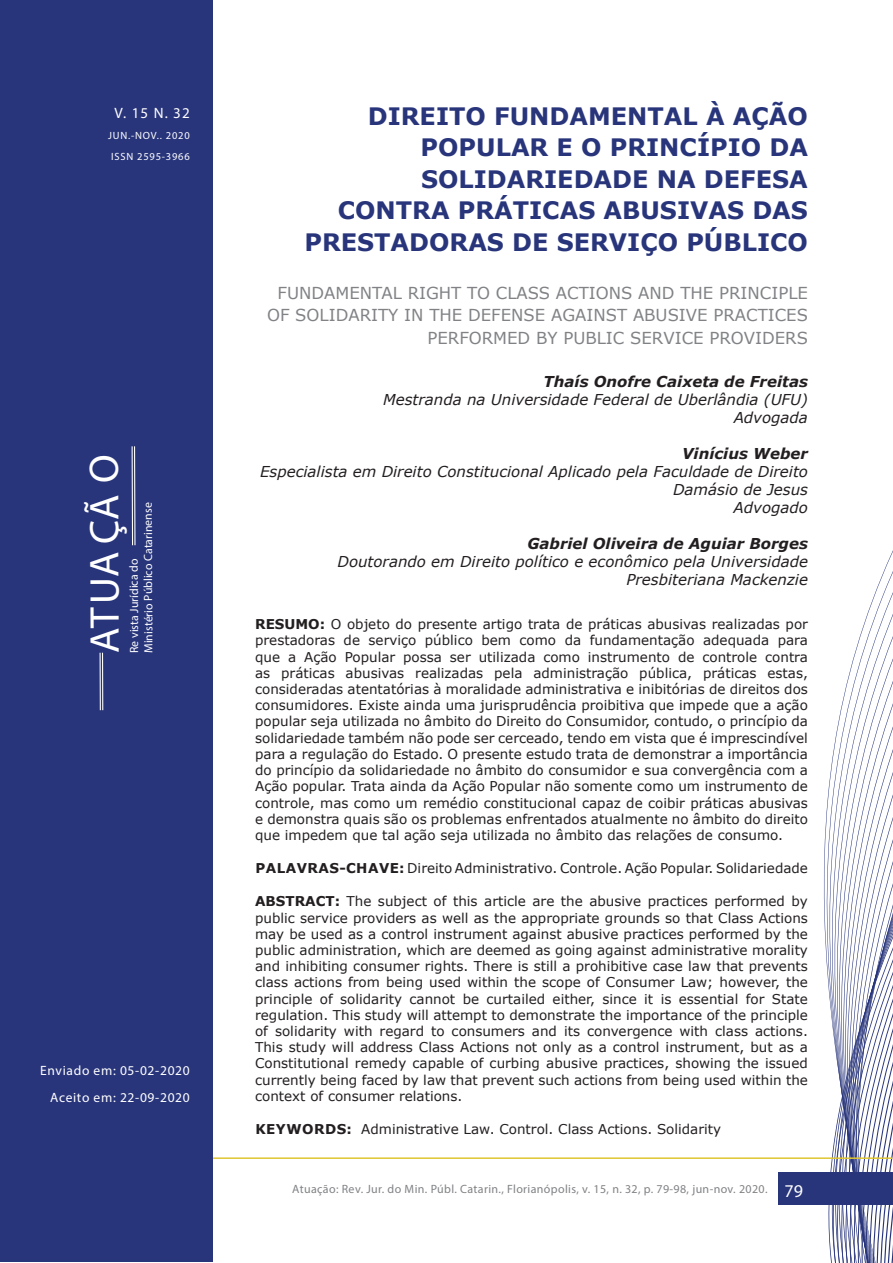
<style>
.page{position:relative;width:893px;height:1263px;background:#fff}
.page>*{position:absolute;margin:0;border:0;box-sizing:border-box;transform-origin:0 0}
.t1{font:41.7px "Myriad Pro";letter-spacing:-.005em;color:#fff}
.t2{font:700 24px/31.5px "Verdana";color:#28357b;text-align:right}
.t3{font:18px "Myriad Pro";color:#fff}
.t4{font:16.5px/22.5px "Verdana";color:#808285;text-align:right}
.t5{font:italic 15px/18px "Verdana";color:#231f20;text-align:right}
.t6{font:italic 700 15px "Verdana";color:#231f20}
.t7{font:15px "Myriad Pro";color:#fff}
.t8{font:13.5px/16.2px "Verdana";color:#231f20;text-align:justify}
.t9{font:13.5px/27px "Myriad Pro";letter-spacing:.05em;color:#fff;text-align:right}
.t10{font:700 13.5px "Verdana";letter-spacing:.035em;color:#231f20}
.t11{font:12px "Myriad Pro";letter-spacing:.03em;color:#808285}
.t12{font:11.85px "Myriad Pro";letter-spacing:-.005em;color:#fff}
.t13{font:10.5px/21px "Myriad Pro";letter-spacing:.075em;color:#fff}
.s1{font-weight:700}
</style>
<div class="page">
<svg style="left:826px;top:778px;width:4px;height:473px"></svg>
<svg style="left:830px;top:755px;width:3px;height:508px"></svg>
<svg style="left:833px;top:730px;width:4px;height:533px"></svg>
<svg style="left:837px;top:550px;width:56px;height:713px"></svg>
<div style="left:778px;top:1172px;width:114px;height:33px;background:#28357b"></div>
<hr style="left:0;top:1157px;width:892px;height:2px;background:#e0c631">
<div style="left:0;top:1px;width:213px;height:1261px;background:#28357b"></div>
<hr style="left:100px;top:653px;width:1px;height:57px;background:#fff">
<hr style="left:102px;top:653px;width:1px;height:57px;background:#fff">
<hr style="left:132px;top:446px;width:1px;height:99px;background:#fff">
<hr style="left:134px;top:446px;width:2px;height:99px;background:#fff">
<p class="t7" style="left:115px;top:103px;width:77px">V. 15 N. 32</p>
<p class="t13" style="left:108px;top:124px;width:83px">JUN.-NOV.. 2020<br>ISSN 2595-3966</p>
<h1 class="t1" style="left:79px;top:653px;width:200px;rotate:-90deg">ATUA ÇÃ O</h1>
<p class="t12" style="left:141px;top:653px;width:152px;rotate:-90deg">Ministério Público Catarinense</p>
<p class="t12" style="left:127px;top:653px;width:96px;rotate:-90deg">Re vista Jurídica do</p>
<p class="t9" style="left:40px;top:1057px;width:151px">Enviado em: 05-02-2020<br>Aceito em: 22-09-2020</p>
<h2 class="t2" style="left:304px;top:100px;width:505px">DIREITO FUNDAMENTAL À AÇÃO<br>POPULAR E O PRINCÍPIO DA<br>SOLIDARIEDADE NA DEFESA<br>CONTRA PRÁTICAS ABUSIVAS DAS<br>PRESTADORAS DE SERVIÇO PÚBLICO</h2>
<p class="t4" style="left:267px;top:281px;width:542px">FUNDAMENTAL RIGHT TO CLASS ACTIONS AND THE PRINCIPLE<br>OF SOLIDARITY IN THE DEFENSE AGAINST ABUSIVE PRACTICES<br>PERFORMED BY PUBLIC SERVICE PROVIDERS</p>
<p class="t6" style="left:544px;top:371px;width:266px">Thaís Onofre Caixeta de Freitas</p>
<p class="t5" style="left:383px;top:391px;width:426px">Mestranda na Universidade Federal de Uberlândia (UFU)<br>Advogada</p>
<p class="t6" style="left:682px;top:443px;width:127px">Vinícius Weber</p>
<p class="t5" style="left:260px;top:463px;width:549px">Especialista em Direito Constitucional Aplicado pela Faculdade de Direito<br>Damásio de Jesus<br>Advogado</p>
<p class="t6" style="left:527px;top:533px;width:282px">Gabriel Oliveira de Aguiar Borges</p>
<p class="t5" style="left:338px;top:553px;width:472px">Doutorando em Direito político e econômico pela Universidade<br>Presbiteriana Mackenzie</p>
<p class="t8" style="left:255px;top:616px;width:554px"><span class="s1">RESUMO:</span> O objeto do presente artigo trata de práticas abusivas realizadas por prestadoras de serviço público bem como da fundamentação adequada para que a Ação Popular possa ser utilizada como instrumento de controle contra as práticas abusivas realizadas pela administração pública, práticas estas, consideradas atentatórias à moralidade administrativa e inibitórias de direitos dos consumidores. Existe ainda uma jurisprudência proibitiva que impede que a ação popular seja utilizada no âmbito do Direito do Consumidor, contudo, o princípio da solidariedade também não pode ser cerceado, tendo em vista que é imprescindível para a regulação do Estado. O presente estudo trata de demonstrar a importância do princípio da solidariedade no âmbito do consumidor e sua convergência com a Ação popular. Trata ainda da Ação Popular não somente como um instrumento de controle, mas como um remédio constitucional capaz de coibir práticas abusivas e demonstra quais são os problemas enfrentados atualmente no âmbito do direito que impedem que tal ação seja utilizada no âmbito das relações de consumo.</p>
<p class="t10" style="left:255px;top:859px;width:22px">PALAVRAS</p>
<p class="t10" style="left:339px;top:859px;width:40px">-CHAVE</p>
<p class="t8" style="left:399px;top:860px;width:410px"><span class="s1">:</span> Direito Administrativo. Controle. Ação Popular. Solidariedade</p>
<p class="t8" style="left:255px;top:893px;width:554px"><span class="s1">ABSTRACT:</span> The subject of this article are the abusive practices performed by public service providers as well as the appropriate grounds so that Class Actions may be used as a control instrument against abusive practices performed by the public administration, which are deemed as going against administrative morality and inhibiting consumer rights. There is still a prohibitive case law that prevents class actions from being used within the scope of Consumer Law; however, the principle of solidarity cannot be curtailed either, since it is essential for State regulation. This study will attempt to demonstrate the importance of the principle of solidarity with regard to consumers and its convergence with class actions.<br>This study will address Class Actions not only as a control instrument, but as a Constitutional remedy capable of curbing abusive practices, showing the issued currently being faced by law that prevent such actions from being used within the context of consumer relations.</p>
<p class="t10" style="left:255px;top:1119px;width:59px">KEYWORDS</p>
<p class="t8" style="left:347px;top:1121px;width:376px"><span class="s1">:</span> Administrative Law. Control. Class Actions. Solidarity</p>
<p class="t11" style="left:292px;top:1181px;width:477px">Atuação: Rev. Jur. do Min. Públ. Catarin., Florianópolis, v. 15, n. 32, p. 79-98, jun-nov. 2020.</p>
<h3 class="t3" style="left:784px;top:1180px;width:20px">79</h3>
</div>
